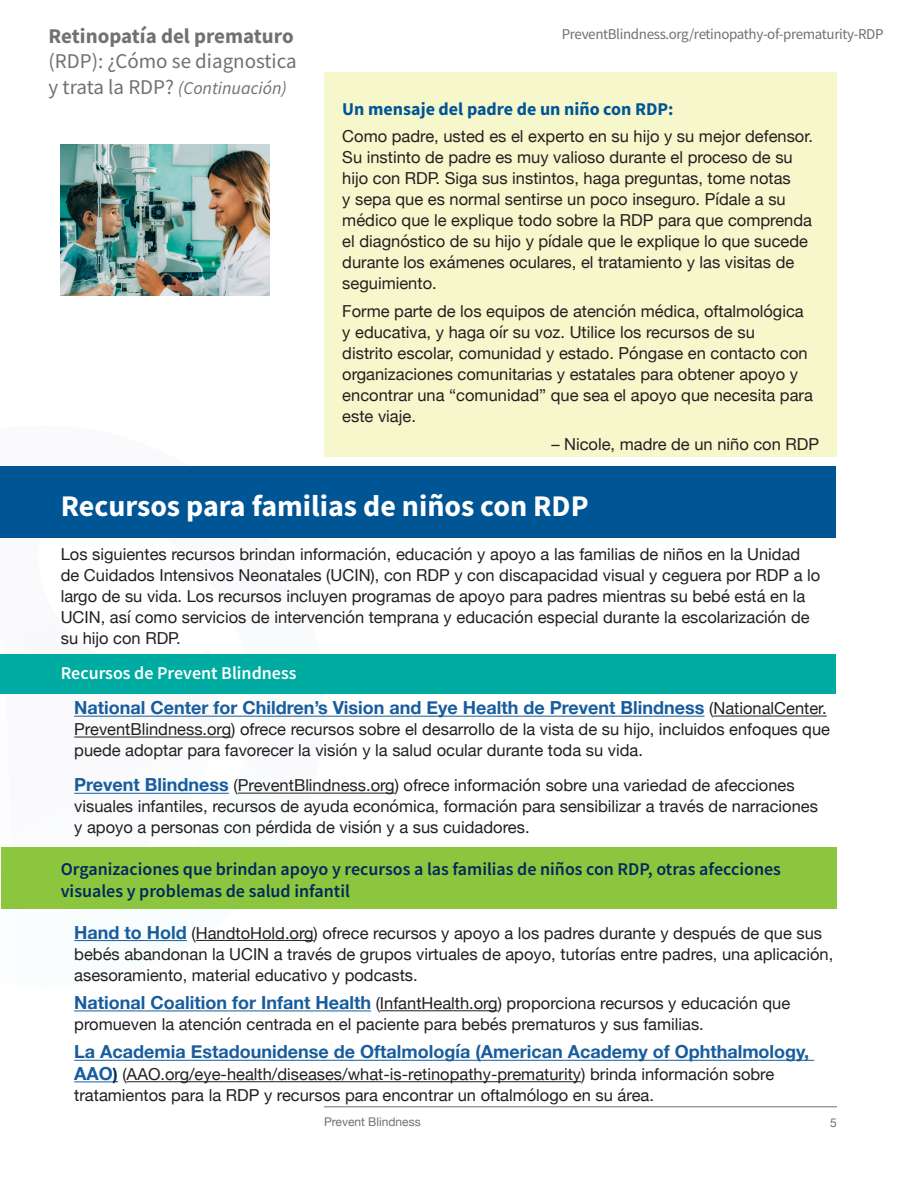
<style>
.page{position:relative;width:918px;height:1188px;background:#fff}
.page>*{position:absolute;margin:0;border:0;box-sizing:border-box;transform-origin:0 0}
.t1{font:700 30px "Source Sans Pro";color:#fff}
.t2{font:21px "Source Sans Pro";color:#717074}
.t3{font:700 21px "Source Sans Pro";color:#717074}
.t4{font:700 18px "Helvetica Neue";color:#175d9e}
.t5{font:600 18px/21.6px "Source Sans Pro";color:#00295c}
.t6{font:700 18px "Source Sans Pro";color:#005595}
.t7{font:italic 18px "Source Sans Pro";color:#717074}
.t8{font:600 18px "Source Sans Pro";color:#fff}
.t9{font:16.5px/21px "Helvetica Neue";color:#231f20}
.t10{font:15px "Source Sans Pro";letter-spacing:-.025em;color:#717074}
.t11{font:12px "Helvetica Neue";color:#717074}
.s1{font-style:normal;font-size:21px}
.s2{font-weight:400;font-size:16.5px;color:#231f20}
.s3{font-weight:700;font-size:18px;color:#175d9e}
.s4{font-weight:700;color:#00295c}
</style>
<div class="page">
<img style="left:0;top:466px;width:324px;height:476px">
<hr style="left:324px;top:1107px;width:513px;height:1px;background:#717074">
<div style="left:2px;top:847px;width:835px;height:61px;background:#8bc63e"></div>
<div style="left:0;top:654px;width:836px;height:40px;background:#00aca2"></div>
<div style="left:1px;top:467px;width:835px;height:71px;background:#005595"></div>
<div style="left:325px;top:73px;width:512px;height:384px;background:#f7f7cc"></div>
<img style="left:61px;top:144px;width:209px;height:151px">
<hr style="left:74px;top:716px;width:631px;height:1px;background:#175d9e">
<hr style="left:713px;top:716px;width:114px;height:1px;background:#231f20">
<hr style="left:74px;top:737px;width:157px;height:1px;background:#231f20">
<hr style="left:74px;top:793px;width:155px;height:1px;background:#175d9e">
<hr style="left:238px;top:793px;width:157px;height:1px;background:#231f20">
<hr style="left:74px;top:940px;width:113px;height:1px;background:#175d9e">
<hr style="left:196px;top:940px;width:118px;height:1px;background:#231f20">
<hr style="left:74px;top:1010px;width:297px;height:1px;background:#175d9e">
<hr style="left:380px;top:1010px;width:118px;height:1px;background:#231f20">
<hr style="left:74px;top:1060px;width:740px;height:1px;background:#175d9e">
<hr style="left:74px;top:1081px;width:39px;height:1px;background:#175d9e">
<hr style="left:127px;top:1081px;width:454px;height:1px;background:#231f20">
<p class="t3" style="left:49px;top:22px;width:247px">Retinopatía del prematuro</p>
<p class="t10" style="left:562px;top:24px;width:323px">PreventBlindness.org/retinopathy-of-prematurity-RDP</p>
<p class="t2" style="left:49px;top:48px;width:250px">(RDP): ¿Cómo se diagnostica</p>
<p class="t7" style="left:49px;top:76px;width:240px"><span class="s1">y trata la RDP?</span> (Continuación)</p>
<p class="t6" style="left:342px;top:96px;width:333px">Un mensaje del padre de un niño con RDP:</p>
<p class="t9" style="left:342px;top:127px;width:472px">Como padre, usted es el experto en su hijo y su mejor defensor.<br>Su instinto de padre es muy valioso durante el proceso de su hijo con RDP. Siga sus instintos, haga preguntas, tome notas<br>y sepa que es normal sentirse un poco inseguro. Pídale a su médico que le explique todo sobre la RDP para que comprenda el diagnóstico de su hijo y pídale que le explique lo que sucede durante los exámenes oculares, el tratamiento y las visitas de seguimiento.</p>
<p class="t9" style="left:342px;top:302px;width:472px">Forme parte de los equipos de atención médica, oftalmológica y educativa, y haga oír su voz. Utilice los recursos de su<br>distrito escolar, comunidad y estado. Póngase en contacto con organizaciones comunitarias y estatales para obtener apoyo y encontrar una “comunidad” que sea el apoyo que necesita para este viaje.</p>
<p class="t9" style="left:551px;top:434px;width:269px">– Nicole, madre de un niño con RDP</p>
<p class="t1" style="left:61px;top:486px;width:529px">Recursos para familias de niños con RDP</p>
<p class="t9" style="left:61px;top:545px;width:761px">Los siguientes recursos brindan información, educación y apoyo a las familias de niños en la Unidad de Cuidados Intensivos Neonatales (UCIN), con RDP y con discapacidad visual y ceguera por RDP a lo largo de su vida. Los recursos incluyen programas de apoyo para padres mientras su bebé está en la UCIN, así como servicios de intervención temprana y educación especial durante la escolarización de su hijo con RDP.</p>
<p class="t8" style="left:61px;top:661px;width:237px">Recursos de Prevent Blindness</p>
<p class="t4" style="left:74px;top:694px;width:754px">National Center for Children’s Vision and Eye Health de Prevent Blindness <span class="s2">(NationalCenter.</span></p>
<p class="t9" style="left:74px;top:720px;width:757px">PreventBlindness.org) ofrece recursos sobre el desarrollo de la vista de su hijo, incluidos enfoques que puede adoptar para favorecer la visión y la salud ocular durante toda su vida.</p>
<p class="t9" style="left:74px;top:776px;width:745px"><span class="s3">Prevent Blindness</span> (PreventBlindness.org) ofrece información sobre una variedad de afecciones visuales infantiles, recursos de ayuda económica, formación para sensibilizar a través de narraciones y apoyo a personas con pérdida de visión y a sus cuidadores.</p>
<p class="t5" style="left:61px;top:858px;width:722px">Organizaciones que brindan apoyo y recursos a las familias de niños con RDP, otras afecciones visuales y problemas de salud infantil</p>
<p class="t9" style="left:74px;top:923px;width:761px"><span class="s3">Hand to Hold</span> (HandtoHold.org) ofrece recursos y apoyo a los padres durante y después de que sus bebés abandonan la UCIN a través de grupos virtuales de apoyo, tutorías entre padres, una aplicación, asesoramiento, material educativo y podcasts.</p>
<p class="t9" style="left:74px;top:994px;width:718px"><span class="s3">National Coalition for Infant Health</span> (InfantHealth.org) proporciona recursos y educación que promueven la atención centrada en el paciente para bebés prematuros y sus familias.</p>
<p class="t4" style="left:74px;top:1038px;width:737px">La Academia Estadounidense de Oftalmología (American Academy of Ophthalmology,</p>
<p class="t9" style="left:74px;top:1065px;width:702px"><span class="s3">AAO</span><span class="s4">)</span> (AAO.org/eye-health/diseases/what-is-retinopathy-prematurity) brinda información sobre tratamientos para la RDP y recursos para encontrar un oftalmólogo en su área.</p>
<p class="t11" style="left:324px;top:1113px;width:98px">Prevent Blindness</p>
<p class="t11" style="left:830px;top:1114px;width:8px">5</p>
</div>
